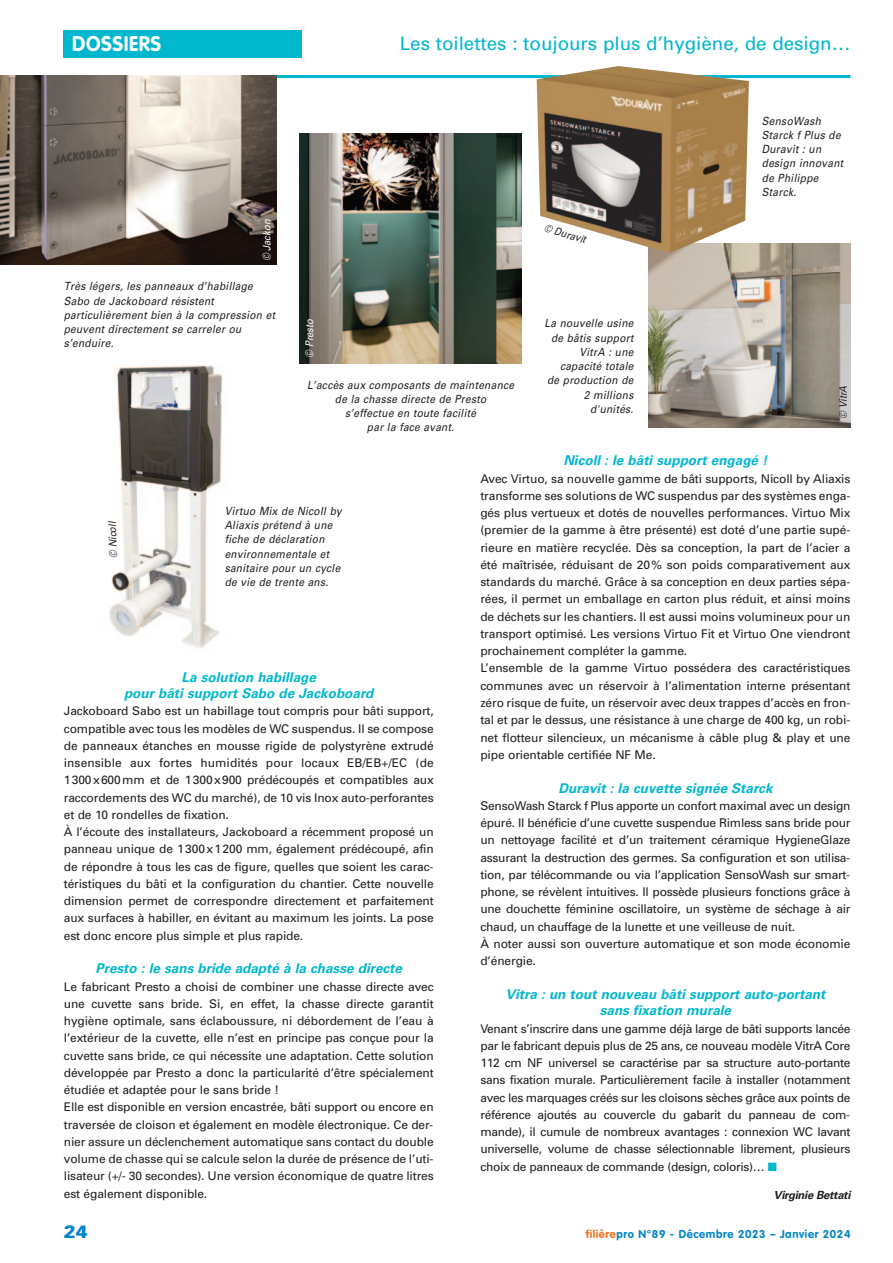
<style>
.page{position:relative;width:893px;height:1263px;background:#fff}
.page>*{position:absolute;margin:0;border:0;box-sizing:border-box;transform-origin:0 0}
.t1{font:700 21px "VAG Rounded Std";letter-spacing:.03em;color:#fff;scale:.95 1}
.t2{font:18.75px "Univers";color:#00b7ce}
.t3{font:900 18px "Univers";color:#0084ca}
.t4{font:13.5px/16.5px "Univers LT 65 Bd Obl";color:#00b7ce;text-align:center}
.t5{font:12px/17.2px "Univers";letter-spacing:-.01em;color:#231f20}
.t6{font:11.25px/14.2px "Univers LT 55 Obl";letter-spacing:.03em;color:#231f20;scale:.9 1}
.t7{font:700 11.25px "VAG Rounded Std";letter-spacing:.05em;color:#0084ca}
.t8{font:11.25px "Univers LT 65 Bd Obl";letter-spacing:-.03em;color:#231f20}
.t9{font:10.5px "Univers LT 55 Obl";color:#231f20;scale:.9 1}
.t10{font:10.5px "Univers LT 55 Obl";color:#fff;scale:.9 1}
.s1{color:#00b7ce}
.s2{color:#f36e21}
</style>
<div class="page">
<img style="left:648px;top:244px;width:202px;height:183px">
<hr style="left:64px;top:75px;width:786px;height:3px;background:#00b7ce">
<img style="left:0;top:75px;width:276px;height:189px">
<img style="left:299px;top:134px;width:223px;height:229px">
<img style="left:109px;top:365px;width:114px;height:284px">
<img style="left:537px;top:66px;width:212px;height:187px">
<div style="left:64px;top:30px;width:238px;height:27px;background:#00b7ce"></div>
<h1 class="t1" style="left:72px;top:35px;width:95px">DOSSIERS</h1>
<h2 class="t2" style="left:400px;top:37px;width:452px">Les toilettes : toujours plus d’hygiène, de design…</h2>
<p class="t10" style="left:261px;top:261px;width:48px;rotate:-90deg">© Jackon</p>
<p class="t6" style="left:64px;top:279px;width:236px">Très légers, les panneaux d’habillage<br>Sabo de Jackoboard résistent particulièrement bien à la compression et peuvent directement se carreler ou s’enduire.</p>
<p class="t10" style="left:303px;top:358px;width:45px;rotate:-90deg">© Presto</p>
<p class="t6" style="left:307px;top:377px;width:232px;text-align:center">L’accès aux composants de maintenance de la chasse directe de Presto<br>s’effectue en toute facilité<br>par la face avant.</p>
<p class="t9" style="left:546px;top:222px;width:49px;rotate:16deg">© Duravit</p>
<p class="t6" style="left:544px;top:316px;width:100px;text-align:right">La nouvelle usine de bâtis support<br>VitrA : une capacité totale<br>de production de<br>2 millions d'unités.</p>
<p class="t6" style="left:762px;top:113px;width:92px">SensoWash<br>Starck f Plus de<br>Duravit : un design innovant de Philippe<br>Starck.</p>
<p class="t9" style="left:837px;top:419px;width:38px;rotate:-90deg">© VitrA</p>
<p class="t9" style="left:107px;top:558px;width:42px;rotate:-92deg">© Nicoll</p>
<p class="t6" style="left:225px;top:504px;width:132px">Virtuo Mix de Nicoll by<br>Aliaxis prétend à une fiche de déclaration environnementale et sanitaire pour un cycle de vie de trente ans.</p>
<p class="t4" style="left:124px;top:669px;width:251px">La solution habillage<br>pour bâti support Sabo de Jackoboard</p>
<p class="t5" style="left:64px;top:704px;width:371px">Jackoboard Sabo est un habillage tout compris pour bâti support, compatible avec tous les modèles de WC suspendus. Il se compose de panneaux étanches en mousse rigide de polystyrène extrudé insensible aux fortes humidités pour locaux EB/EB+/EC (de 1300x600mm et de 1300x900 prédécoupés et compatibles aux raccordements des WC du marché), de 10 vis Inox auto-perforantes et de 10 rondelles de fixation.<br>À l’écoute des installateurs, Jackoboard a récemment proposé un panneau unique de 1300x1200 mm, également prédécoupé, afin de répondre à tous les cas de figure, quelles que soient les carac&shy;téristiques du bâti et la configuration du chantier. Cette nouvelle dimension permet de correspondre directement et parfaitement aux surfaces à habiller, en évitant au maximum les joints. La pose est donc encore plus simple et plus rapide.</p>
<p class="t4" style="left:96px;top:960px;width:308px">Presto : le sans bride adapté à la chasse directe</p>
<p class="t5" style="left:64px;top:979px;width:371px">Le fabricant Presto a choisi de combiner une chasse directe avec une cuvette sans bride. Si, en effet, la chasse directe garantit hygiène optimale, sans éclaboussure, ni débordement de l’eau à l’extérieur de la cuvette, elle n’est en principe pas conçue pour la cuvette sans bride, ce qui nécessite une adaptation. Cette solution développée par Presto a donc la particularité d’être spécialement étudiée et adaptée pour le sans bride !<br>Elle est disponible en version encastrée, bâti support ou encore en traversée de cloison et également en modèle électronique. Ce der&shy;nier assure un déclenchement automatique sans contact du double volume de chasse qui se calcule selon la durée de présence de l’uti&shy;lisateur (+/- 30 secondes). Une version économique de quatre litres est également disponible.</p>
<p class="t4" style="left:563px;top:453px;width:206px">Nicoll : le bâti support engagé !</p>
<p class="t5" style="left:480px;top:471px;width:371px">Avec Virtuo, sa nouvelle gamme de bâti supports, Nicoll by Aliaxis transforme ses solutions de WC suspendus par des systèmes enga&shy;gés plus vertueux et dotés de nouvelles performances. Virtuo Mix (premier de la gamme à être présenté) est doté d’une partie supé&shy;rieure en matière recyclée. Dès sa conception, la part de l’acier a été maîtrisée, réduisant de 20% son poids comparativement aux standards du marché. Grâce à sa conception en deux parties sépa&shy;rées, il permet un emballage en carton plus réduit, et ainsi moins de déchets sur les chantiers. Il est aussi moins volumineux pour un transport optimisé. Les versions Virtuo Fit et Virtuo One viendront prochainement compléter la gamme.<br>L’ensemble de la gamme Virtuo possédera des caractéristiques communes avec un réservoir à l’alimentation interne présentant zéro risque de fuite, un réservoir avec deux trappes d’accès en fron&shy;tal et par le dessus, une résistance à une charge de 400 kg, un robi&shy;net flotteur silencieux, un mécanisme à câble plug &amp; play et une pipe orientable certifiée NF Me.</p>
<p class="t4" style="left:558px;top:780px;width:216px">Duravit : la cuvette signée Starck</p>
<p class="t5" style="left:480px;top:798px;width:372px">SensoWash Starck f Plus apporte un confort maximal avec un design épuré. Il bénéficie d’une cuvette suspendue Rimless sans bride pour un nettoyage facilité et d’un traitement céramique HygieneGlaze assurant la destruction des germes. Sa configuration et son utilisa&shy;tion, par télécommande ou via l’application SensoWash sur smart&shy;phone, se révèlent intuitives. Il possède plusieurs fonctions grâce à une douchette féminine oscillatoire, un système de séchage à air chaud, un chauffage de la lunette et une veilleuse de nuit.<br>À noter aussi son ouverture automatique et son mode économie d’énergie.</p>
<p class="t4" style="left:505px;top:986px;width:321px">Vitra : un tout nouveau bâti support auto-portant sans fixation murale</p>
<p class="t5" style="left:480px;top:1021px;width:371px;text-align:justify">Venant s’inscrire dans une gamme déjà large de bâti supports lancée par le fabricant depuis plus de 25 ans, ce nouveau modèle VitrA Core 112 cm NF universel se caractérise par sa structure auto-portante sans fixation murale. Particulièrement facile à installer (notamment avec les marquages créés sur les cloisons sèches grâce aux points de référence ajoutés au couvercle du gabarit du panneau de com&shy;mande), il cumule de nombreux avantages : connexion WC lavant universelle, volume de chasse sélectionnable librement, plusieurs choix de panneaux de commande (design, coloris)… <span class="s1">■</span></p>
<p class="t8" style="left:773px;top:1188px;width:78px">Virginie Bettati</p>
<h3 class="t3" style="left:64px;top:1225px;width:26px">24</h3>
<p class="t7" style="left:586px;top:1229px;width:266px"><span class="s2">filière</span>pro N°89 - Décembre 2023 – Janvier 2024</p>
</div>
